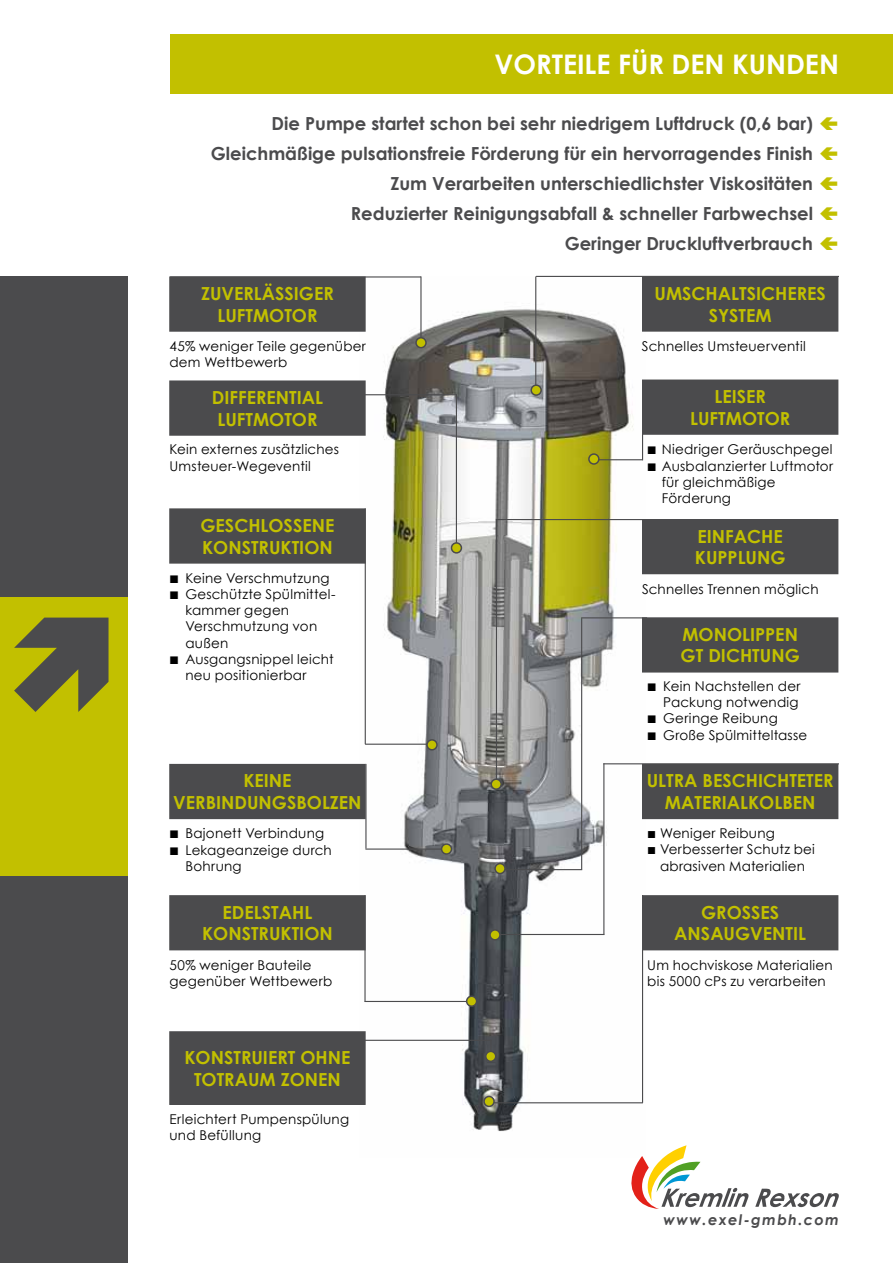
<style>
.page{position:relative;width:893px;height:1263px;background:#fff}
.page>*{position:absolute;margin:0;border:0;box-sizing:border-box;transform-origin:0 0}
.t1{font:700 27px "Century Gothic";color:#fff}
.t2{font:700 18px/21.6px "Century Gothic";color:#c2c000;text-align:center}
.t3{font:700 18px/30px "Century Gothic";color:#4b4b4d;text-align:right}
.t4{font:italic 700 14.7px "Century Gothic";letter-spacing:.09em;color:#4b4b4d}
.t5{font:13.5px/16.2px "Century Gothic";letter-spacing:.015em;color:#000}
.s1{font-size:15px}
</style>
<div class="page">
<img style="left:359px;top:277px;width:286px;height:854px">
<div style="left:0;top:276px;width:128px;height:987px;background:#4b4b4d"></div>
<svg style="left:755px;top:1189px;width:84px;height:18px"></svg>
<svg style="left:631px;top:1145px;width:118px;height:64px"></svg>
<div style="left:170px;top:34px;width:723px;height:60px;background:#c2c000"></div>
<hr style="left:420px;top:276px;width:2px;height:65px;background:#4b4b4d">
<hr style="left:170px;top:276px;width:251px;height:2px;background:#4b4b4d">
<div style="left:416px;top:338px;width:10px;height:10px;background:#c2c000;border-radius:50%"></div>
<div style="left:415px;top:337px;width:12px;height:11px;border:2px solid #4b4b4d;border-radius:50%"></div>
<hr style="left:170px;top:394px;width:287px;height:1px;background:#4b4b4d">
<hr style="left:456px;top:395px;width:1px;height:151px;background:#4b4b4d">
<div style="left:451px;top:543px;width:10px;height:10px;background:#c2c000;border-radius:50%"></div>
<div style="left:451px;top:542px;width:11px;height:12px;border:2px solid #4b4b4d;border-radius:50%"></div>
<hr style="left:365px;top:744px;width:65px;height:1px;background:#4b4b4d">
<hr style="left:365px;top:508px;width:1px;height:236px;background:#4b4b4d">
<div style="left:427px;top:740px;width:10px;height:10px;background:#c2c000;border-radius:50%"></div>
<div style="left:426px;top:739px;width:12px;height:11px;border:2px solid #4b4b4d;border-radius:50%"></div>
<hr style="left:365px;top:848px;width:81px;height:2px;background:#4b4b4d">
<hr style="left:365px;top:764px;width:1px;height:84px;background:#4b4b4d">
<div style="left:442px;top:844px;width:9px;height:10px;background:#c2c000;border-radius:50%"></div>
<div style="left:441px;top:843px;width:11px;height:12px;border:2px solid #4b4b4d;border-radius:50%"></div>
<hr style="left:170px;top:1040px;width:321px;height:1px;background:#4b4b4d">
<hr style="left:535px;top:276px;width:1px;height:114px;background:#4b4b4d">
<hr style="left:536px;top:276px;width:303px;height:1px;background:#4b4b4d">
<div style="left:531px;top:385px;width:10px;height:10px;background:#c2c000;border-radius:50%"></div>
<div style="left:530px;top:384px;width:12px;height:12px;border:2px solid #4b4b4d;border-radius:50%"></div>
<hr style="left:592px;top:459px;width:51px;height:1px;background:#4b4b4d">
<hr style="left:642px;top:415px;width:1px;height:45px;background:#4b4b4d">
<div style="left:589px;top:454px;width:10px;height:10px;background:#c2c000;border-radius:50%"></div>
<div style="left:588px;top:453px;width:12px;height:12px;border:2px solid #4b4b4d;border-radius:50%"></div>
<hr style="left:496px;top:519px;width:1px;height:265px;background:#4b4b4d">
<hr style="left:496px;top:519px;width:322px;height:1px;background:#4b4b4d">
<div style="left:491px;top:779px;width:10px;height:10px;background:#c2c000;border-radius:50%"></div>
<div style="left:490px;top:778px;width:12px;height:12px;border:2px solid #4b4b4d;border-radius:50%"></div>
<hr style="left:500px;top:869px;width:82px;height:1px;background:#4b4b4d">
<hr style="left:581px;top:618px;width:1px;height:251px;background:#4b4b4d">
<hr style="left:581px;top:617px;width:66px;height:1px;background:#4b4b4d">
<div style="left:495px;top:864px;width:10px;height:9px;background:#c2c000;border-radius:50%"></div>
<div style="left:494px;top:863px;width:12px;height:11px;border:2px solid #4b4b4d;border-radius:50%"></div>
<hr style="left:496px;top:934px;width:108px;height:1px;background:#4b4b4d">
<hr style="left:603px;top:763px;width:1px;height:171px;background:#4b4b4d">
<hr style="left:603px;top:763px;width:236px;height:1px;background:#4b4b4d">
<hr style="left:364px;top:895px;width:2px;height:106px;background:#4b4b4d">
<hr style="left:364px;top:1001px;width:110px;height:1px;background:#4b4b4d">
<div style="left:490px;top:930px;width:10px;height:10px;background:#c2c000;border-radius:50%"></div>
<div style="left:489px;top:929px;width:12px;height:11px;border:2px solid #4b4b4d;border-radius:50%"></div>
<div style="left:467px;top:996px;width:10px;height:10px;background:#c2c000;border-radius:50%"></div>
<div style="left:466px;top:995px;width:11px;height:12px;border:2px solid #4b4b4d;border-radius:50%"></div>
<hr style="left:491px;top:1102px;width:152px;height:1px;background:#4b4b4d">
<hr style="left:642px;top:895px;width:1px;height:208px;background:#4b4b4d">
<div style="left:484px;top:1096px;width:10px;height:10px;background:#c2c000;border-radius:50%"></div>
<div style="left:483px;top:1096px;width:12px;height:11px;border:2px solid #4b4b4d;border-radius:50%"></div>
<div style="left:486px;top:1051px;width:10px;height:10px;background:#c2c000;border-radius:50%"></div>
<div style="left:485px;top:1051px;width:11px;height:11px;border:2px solid #4b4b4d;border-radius:50%"></div>
<div style="left:0;top:597px;width:128px;height:278px;background:#c2c000"></div>
<div style="left:170px;top:277px;width:195px;height:54px;background:#4b4b4d"></div>
<div style="left:169px;top:276px;width:197px;height:56px;border:2px solid #4b4b4d"></div>
<div style="left:170px;top:381px;width:195px;height:54px;background:#4b4b4d"></div>
<div style="left:169px;top:380px;width:197px;height:56px;border:2px solid #4b4b4d"></div>
<div style="left:170px;top:509px;width:195px;height:54px;background:#4b4b4d"></div>
<div style="left:169px;top:508px;width:197px;height:56px;border:2px solid #4b4b4d"></div>
<div style="left:170px;top:765px;width:195px;height:53px;background:#4b4b4d"></div>
<div style="left:169px;top:764px;width:197px;height:55px;border:2px solid #4b4b4d"></div>
<div style="left:170px;top:896px;width:195px;height:54px;background:#4b4b4d"></div>
<div style="left:169px;top:895px;width:197px;height:55px;border:2px solid #4b4b4d"></div>
<div style="left:170px;top:1032px;width:195px;height:72px;background:#4b4b4d"></div>
<div style="left:169px;top:1031px;width:197px;height:74px;border:2px solid #4b4b4d"></div>
<div style="left:643px;top:277px;width:195px;height:54px;background:#4b4b4d"></div>
<div style="left:642px;top:276px;width:196px;height:56px;border:2px solid #4b4b4d"></div>
<div style="left:643px;top:380px;width:195px;height:54px;background:#4b4b4d"></div>
<div style="left:642px;top:379px;width:196px;height:56px;border:2px solid #4b4b4d"></div>
<div style="left:643px;top:618px;width:195px;height:54px;background:#4b4b4d"></div>
<div style="left:642px;top:617px;width:196px;height:55px;border:2px solid #4b4b4d"></div>
<div style="left:643px;top:765px;width:195px;height:53px;background:#4b4b4d"></div>
<div style="left:642px;top:764px;width:196px;height:55px;border:2px solid #4b4b4d"></div>
<div style="left:643px;top:896px;width:195px;height:54px;background:#4b4b4d"></div>
<div style="left:642px;top:895px;width:196px;height:55px;border:2px solid #4b4b4d"></div>
<div style="left:643px;top:520px;width:195px;height:53px;background:#4b4b4d"></div>
<div style="left:642px;top:519px;width:196px;height:55px;border:2px solid #4b4b4d"></div>
<h1 class="t1" style="left:494px;top:44px;width:346px">VORTEILE FÜR DEN KUNDEN</h1>
<p class="t3" style="left:211px;top:107px;width:604px">Die Pumpe startet schon bei sehr niedrigem Luftdruck (0,6 bar)<br>Gleichmäßige pulsationsfreie Förderung für ein hervorragendes Finish Zum Verarbeiten unterschiedlichster Viskositäten<br>Reduzierter Reinigungsabfall &amp; schneller Farbwechsel<br>Geringer Druckluftverbrauch</p>
<h2 class="t2" style="left:201px;top:282px;width:134px">ZUVERLÄSSIGER<br>LUFTMOTOR</h2>
<h2 class="t2" style="left:654px;top:282px;width:173px">UMSCHALTSICHERES<br>SYSTEM</h2>
<p class="t5" style="left:170px;top:337px;width:198px">45% weniger Teile gegenüber dem Wettbewerb</p>
<p class="t5" style="left:642px;top:337px;width:165px">Schnelles Umsteuerventil</p>
<h2 class="t2" style="left:212px;top:386px;width:113px">DIFFERENTIAL<br>LUFTMOTOR</h2>
<h2 class="t2" style="left:690px;top:385px;width:102px">LEISER<br>LUFTMOTOR</h2>
<p class="t5" style="left:170px;top:441px;width:171px">Kein externes zusätzliches<br>Umsteuer-Wegeventil</p>
<p class="t5" style="left:662px;top:441px;width:173px">Niedriger Geräuschpegel<br>Ausbalanzierter Luftmotor für gleichmäßige<br>Förderung</p>
<h2 class="t2" style="left:200px;top:514px;width:135px;text-align:left">GESCHLOSSENE<br>KONSTRUKTION</h2>
<p class="t5" style="left:185px;top:570px;width:152px">Keine Verschmutzung<br>Geschützte Spülmittel&shy;kammer gegen<br>Verschmutzung von außen<br>Ausgangsnippel leicht neu positionierbar</p>
<h2 class="t2" style="left:695px;top:524px;width:92px;text-align:left">EINFACHE<br>KUPPLUNG</h2>
<p class="t5" style="left:642px;top:581px;width:178px">Schnelles Trennen möglich</p>
<h2 class="t2" style="left:681px;top:623px;width:121px;text-align:left">MONOLIPPEN<br>GT DICHTUNG</h2>
<p class="t5" style="left:663px;top:678px;width:146px">Kein Nachstellen der<br>Packung notwendig<br>Geringe Reibung<br>Große Spülmitteltasse</p>
<h2 class="t2" style="left:173px;top:769px;width:190px">KEINE<br>VERBINDUNGSBOLZEN</h2>
<h2 class="t2" style="left:647px;top:769px;width:188px">ULTRA BESCHICHTETER<br>MATERIALKOLBEN</h2>
<p class="t5" style="left:185px;top:825px;width:148px">Bajonett Verbindung<br>Lekageanzeige durch<br>Bohrung</p>
<p class="t5" style="left:647px;top:825px;width:129px"><span class="s1">■</span> Weniger Reibung</p>
<p class="t5" style="left:647px;top:841px;width:169px;text-align:center"><span class="s1">■</span> Verbesserter Schutz bei abrasiven Materialien</p>
<h2 class="t2" style="left:202px;top:900px;width:132px">EDELSTAHL<br>KONSTRUKTION</h2>
<p class="t5" style="left:170px;top:957px;width:164px">50% weniger Bauteile gegenüber Wettbewerb</p>
<h2 class="t2" style="left:674px;top:900px;width:133px">GROSSES<br>ANSAUGVENTIL</h2>
<p class="t5" style="left:647px;top:957px;width:187px">Um hochviskose Materialien bis 5000 cPs zu verarbeiten</p>
<h2 class="t2" style="left:184px;top:1046px;width:167px">KONSTRUIERT OHNE<br>TOTRAUM ZONEN</h2>
<p class="t5" style="left:170px;top:1110px;width:181px">Erleichtert Pumpenspülung und Befüllung</p>
<p class="t4" style="left:663px;top:1208px;width:177px">www.exel-gmbh.com</p>
</div>
